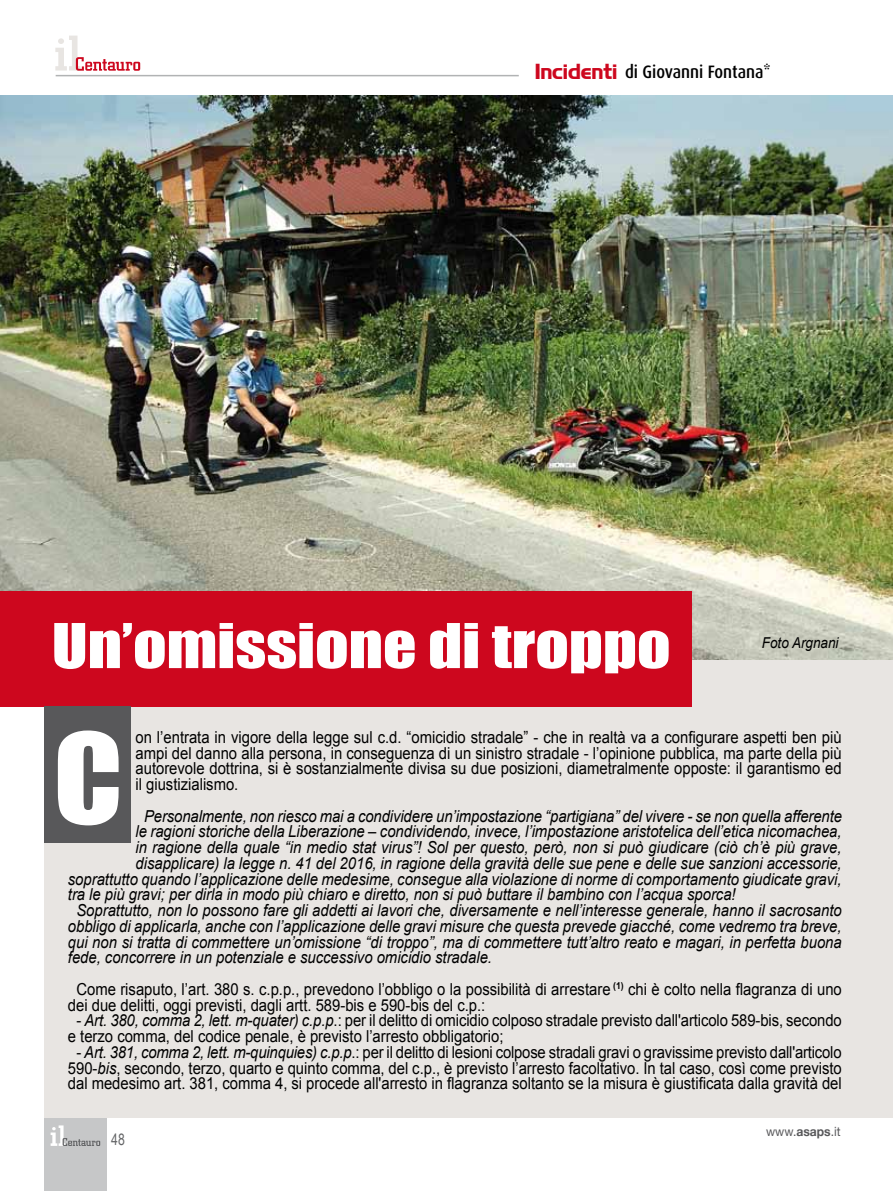
<style>
.page{position:relative;width:893px;height:1191px;background:#fff}
.page>*{position:absolute;margin:0;border:0;box-sizing:border-box;transform-origin:0 0}
.t1{font:57px "Impact";color:#fff;scale:1.15 1}
.t2{font:500 18px "Dax";color:#000;scale:.9 1}
.t3{font:16.5px/15.8px "Arial";color:#000;scale:.9 1}
.t4{font:italic 16.5px "Arial";color:#000;scale:.9 1}
.t5{font:15.75px "Arial Narrow";color:#646567;scale:.95 1}
.t6{font:italic 15px "Arial";color:#000;scale:.9 1}
.t7{font:12.75px "Helvetica Neue";color:#58585a;scale:.95 1}
.s1{font-family:"Highland Gothic FLF";font-weight:700;font-size:19.5px;color:#cd071e}
.s2{font-style:italic}
.s3{font-weight:700}
</style>
<div class="page">
<div style="left:45px;top:96px;width:848px;height:1021px;background:#e8e5e2"></div>
<img style="left:0;top:96px;width:893px;height:563px">
<div style="left:0;top:591px;width:692px;height:115px;background:#cd071e"></div>
<div style="left:45px;top:1118px;width:62px;height:73px;background:#c6c7c8"></div>
<svg style="left:51px;top:1125px;width:49px;height:21px"></svg>
<svg style="left:55px;top:36px;width:85px;height:35px"></svg>
<hr style="left:56px;top:75px;width:463px;height:1px;background:#b1b3b4">
<div style="left:45px;top:706px;width:86px;height:137px;background:#58585a"></div>
<svg style="left:58px;top:730px;width:61px;height:95px"></svg>
<p class="t2" style="left:535px;top:61px;width:263px"><span class="s1">Incidenti</span> di Giovanni Fontana*</p>
<h1 class="t1" style="left:52px;top:601px;width:540px">Un’omissione di troppo</h1>
<p class="t6" style="left:762px;top:633px;width:87px">Foto Argnani</p>
<p class="t3" style="left:136px;top:729px;width:786px;text-align:justify">on l’entrata in vigore della legge sul c.d. “omicidio stradale” - che in realtà va a configurare aspetti ben più ampi del danno alla persona, in conseguenza di un sinistro stradale - l’opinione pubblica, ma parte della più autorevole dottrina, si è sostanzialmente divisa su due posizioni, diametralmente opposte: il garantismo ed il giustizialismo.</p>
<p class="t4" style="left:144px;top:805px;width:777px">Personalmente, non riesco mai a condividere un’impostazione “partigiana” del vivere - se non quella afferente</p>
<p class="t4" style="left:136px;top:821px;width:786px">le ragioni storiche della Liberazione – condividendo, invece, l’impostazione aristotelica dell’etica nicomachea,</p>
<p class="t4" style="left:136px;top:836px;width:786px">in ragione della quale “in medio stat virus”! Sol per questo, però, non si può giudicare (ciò ch’è più grave,</p>
<p class="t4" style="left:136px;top:852px;width:786px">disapplicare) la legge n. 41 del 2016, in ragione della gravità delle sue pene e delle sue sanzioni accessorie,</p>
<p class="t4" style="left:68px;top:868px;width:861px">soprattutto quando l’applicazione delle medesime, consegue alla violazione di norme di comportamento giudicate gravi,</p>
<p class="t4" style="left:68px;top:884px;width:744px">tra le più gravi; per dirla in modo più chiaro e diretto, non si può buttare il bambino con l’acqua sporca!</p>
<p class="t4" style="left:76px;top:899px;width:852px">Soprattutto, non lo possono fare gli addetti ai lavori che, diversamente e nell’interesse generale, hanno il sacrosanto</p>
<p class="t4" style="left:68px;top:915px;width:861px">obbligo di applicarla, anche con l’applicazione delle gravi misure che questa prevede giacché, come vedremo tra breve,</p>
<p class="t4" style="left:68px;top:931px;width:861px">qui non si tratta di commettere un’omissione “di troppo”, ma di commettere tutt’altro reato e magari, in perfetta buona</p>
<p class="t4" style="left:68px;top:947px;width:473px">fede, concorrere in un potenziale e successivo omicidio stradale.</p>
<p class="t3" style="left:68px;top:981px;width:861px;text-indent:8px">Come risaputo, l’art. 380 s. c.p.p., prevedono l’obbligo o la possibilità di arrestare <sup>(1)</sup> chi è colto nella flagranza di uno dei due delitti, oggi previsti, dagli artt. 589-bis e 590-bis del c.p.:</p>
<p class="t3" style="left:68px;top:1013px;width:861px;text-indent:8px">- <span class="s2">Art. 380, comma 2, lett. m-quater) c.p.p</span>.: per il delitto di omicidio colposo stradale previsto dall'articolo 589-bis, secondo e terzo comma, del codice penale, è previsto l’arresto obbligatorio;</p>
<p class="t3" style="left:68px;top:1044px;width:861px;text-align:center">- <span class="s2">Art. 381, comma 2, lett. m-quinquies) c.p.p</span>.: per il delitto di lesioni colpose stradali gravi o gravissime previsto dall'articolo<br>590-<span class="s2">bis</span>, secondo, terzo, quarto e quinto comma, del c.p., è previsto l’arresto facoltativo. In tal caso, così come previsto dal medesimo art. 381, comma 4, si procede all'arresto in flagranza soltanto se la misura è giustificata dalla gravità del</p>
<p class="t7" style="left:766px;top:1123px;width:80px">www.<span class="s3">asaps</span>.it</p>
<p class="t5" style="left:111px;top:1127px;width:16px">48</p>
</div>
